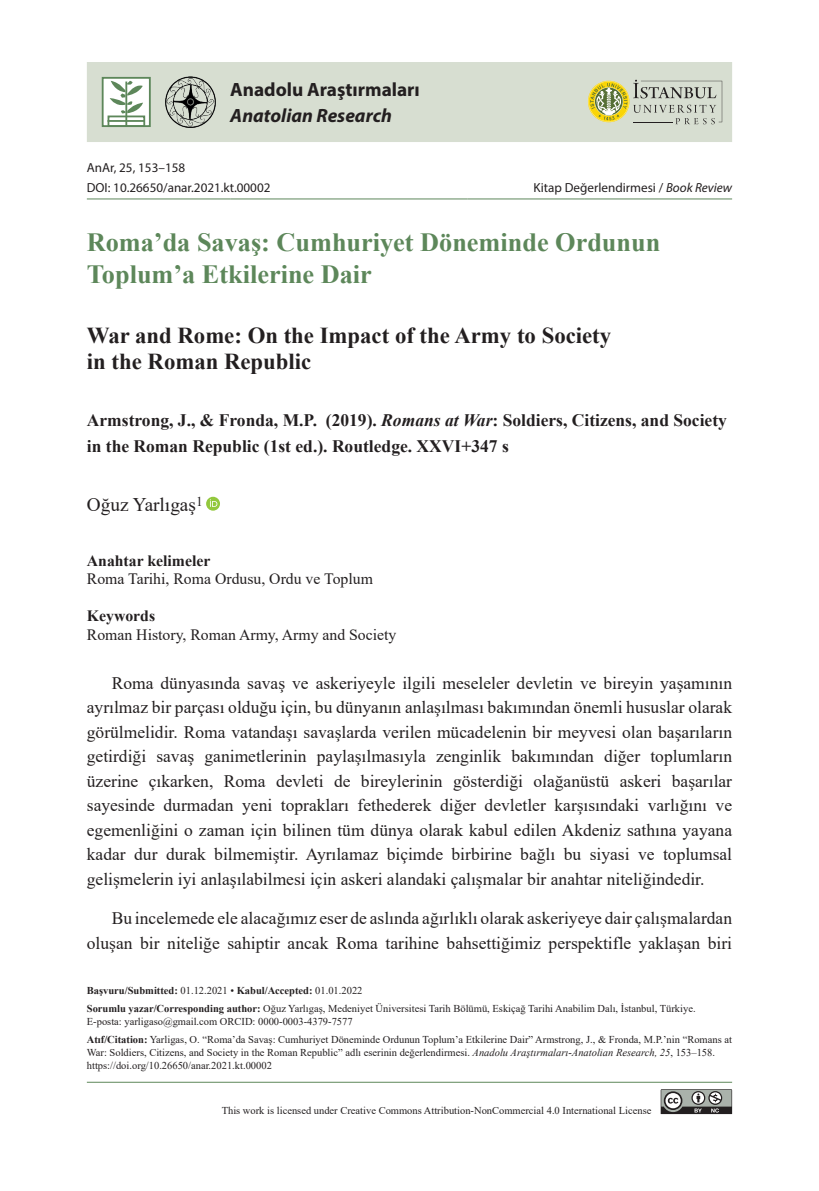
<style>
.page{position:relative;width:819px;height:1191px;background:#fff}
.page>*{position:absolute;margin:0;border:0;box-sizing:border-box;transform-origin:0 0}
.t1{font:700 26.25px/31.5px "Times New Roman";color:#5d875a}
.t2{font:700 22.75px/26.2px "Times New Roman";color:#231f20}
.t3{font:700 19.25px "Myriad Pro";color:#231f20}
.t4{font:italic 700 19.25px "Myriad Pro";color:#231f20}
.t5{font:19.25px "Times New Roman";color:#231f20}
.t6{font:17.5px/24.5px "Times New Roman";color:#231f20;text-align:justify}
.t7{font:700 17.5px/26.2px "Times New Roman";color:#231f20}
.t8{font:15.75px "Times New Roman";color:#231f20}
.t9{font:700 15.75px "Times New Roman";color:#231f20}
.t10{font:13.12px/19.8px "Myriad Pro";color:#231f20}
.t11{font:10.5px/18px "Times New Roman";color:#231f20}
.s1{font-style:italic}
.s2{font-weight:700}
</style>
<div class="page">
<div style="left:87px;top:62px;width:645px;height:80px;background:#d7ded1"></div>
<hr style="left:87px;top:198px;width:143px;height:1px;background:#5d875a">
<hr style="left:230px;top:198px;width:237px;height:1px;background:#5d875a">
<hr style="left:467px;top:198px;width:117px;height:1px;background:#5d875a">
<hr style="left:584px;top:198px;width:148px;height:1px;background:#5d875a">
<img style="left:165px;top:77px;width:51px;height:50px">
<div style="left:102px;top:77px;width:49px;height:50px;background:#fff;border:2px solid #5d875a"></div>
<div style="left:107px;top:115px;width:38px;height:12px;border:2px solid #5d875a"></div>
<hr style="left:107px;top:120px;width:37px;height:2px;background:#5d875a">
<svg style="left:110px;top:81px;width:33px;height:33px"></svg>
<hr style="left:125px;top:81px;width:2px;height:46px;background:#5d875a">
<svg style="left:588px;top:80px;width:134px;height:44px;background:#c2c4a3"></svg>
<div style="left:206px;top:497px;width:14px;height:13px;background:#93c83d;border-radius:50%"></div>
<svg style="left:210px;top:499px;width:7px;height:8px"></svg>
<hr style="left:87px;top:1081px;width:645px;height:1px;background:#5d875a">
<svg style="left:660px;top:1089px;width:72px;height:25px;background:#818381"></svg>
<p class="t3" style="left:230px;top:77px;width:191px">Anadolu Araştırmaları</p>
<p class="t4" style="left:230px;top:103px;width:163px">Anatolian Research</p>
<p class="t10" style="left:87px;top:157px;width:185px">AnAr, 25, 153–158<br>DOI: 10.26650/anar.2021.kt.00002</p>
<p class="t10" style="left:533px;top:177px;width:200px">Kitap Değerlendirmesi / <span class="s1">Book Review</span></p>
<h1 class="t1" style="left:87px;top:226px;width:575px">Roma’da Savaş: Cumhuriyet Döneminde Ordunun<br>Toplum’a Etkilerine Dair</h1>
<h2 class="t2" style="left:87px;top:322px;width:526px">War and Rome: On the Impact of the Army to Society in the Roman Republic</h2>
<p class="t7" style="left:87px;top:406px;width:641px">Armstrong, J., &amp; Fronda, M.P. (2019). <span class="s1">Romans at War</span>: Soldiers, Citizens, and Society in the Roman Republic (1st ed.). Routledge. XXVI+347 s</p>
<p class="t5" style="left:87px;top:490px;width:117px">Oğuz Yarlıgaş<sup>1</sup></p>
<p class="t9" style="left:87px;top:549px;width:125px">Anahtar kelimeler</p>
<p class="t8" style="left:87px;top:568px;width:287px">Roma Tarihi, Roma Ordusu, Ordu ve Toplum</p>
<p class="t9" style="left:87px;top:604px;width:70px">Keywords</p>
<p class="t8" style="left:87px;top:623px;width:311px">Roman History, Roman Army, Army and Society</p>
<p class="t6" style="left:87px;top:670px;width:646px;text-indent:25px">Roma dünyasında savaş ve askeriyeyle ilgili meseleler devletin ve bireyin yaşamının ayrılmaz bir parçası olduğu için, bu dünyanın anlaşılması bakımından önemli hususlar olarak görülmelidir. Roma vatandaşı savaşlarda verilen mücadelenin bir meyvesi olan başarıların getirdiği savaş ganimetlerinin paylaşılmasıyla zenginlik bakımından diğer toplumların üzerine çıkarken, Roma devleti de bireylerinin gösterdiği olağanüstü askeri başarılar sayesinde durmadan yeni toprakları fethederek diğer devletler karşısındaki varlığını ve egemenliğini o zaman için bilinen tüm dünya olarak kabul edilen Akdeniz sathına yayana kadar dur durak bilmemiştir. Ayrılamaz biçimde birbirine bağlı bu siyasi ve toplumsal gelişmelerin iyi anlaşılabilmesi için askeri alandaki çalışmalar bir anahtar niteliğindedir.</p>
<p class="t6" style="left:87px;top:905px;width:646px;text-align:right">Bu incelemede ele alacağımız eser de aslında ağırlıklı olarak askeriyeye dair çalışmalardan oluşan bir niteliğe sahiptir ancak Roma tarihine bahsettiğimiz perspektifle yaklaşan biri</p>
<p class="t11" style="left:87px;top:981px;width:610px"><span class="s2">Başvuru/Submitted:</span> 01.12.2021 • <span class="s2">Kabul/Accepted:</span> 01.01.2022<br><span class="s2">Sorumlu yazar/Corresponding author:</span> Oğuz Yarlıgaş, Medeniyet Üniversitesi Tarih Bölümü, Eskiçağ Tarihi Anabilim Dalı, İstanbul, Türkiye.</p>
<p class="t11" style="left:87px;top:1012px;width:646px">E-posta: yarligaso@gmail.com ORCID: 0000-0003-4379-7577<br><span class="s2">Atıf/Citation:</span> Yarligas, O. “Roma’da Savaş: Cumhuriyet Döneminde Ordunun Toplum’a Etkilerine Dair” Armstrong, J., &amp; Fronda, M.P.’nin “Romans at</p>
<p class="t11" style="left:87px;top:1045px;width:629px;line-height:13.1px">War: Soldiers, Citizens, and Society in the Roman Republic” adlı eserinin değerlendirmesi. <span class="s1">Anadolu Araştırmaları-Anatolian Research, 25</span>, 153–158. https://doi.org/10.26650/anar.2021.kt.00002</p>
<p class="t11" style="left:222px;top:1101px;width:431px">This work is licensed under Creative Commons Attribution-NonCommercial 4.0 International License</p>
</div>
